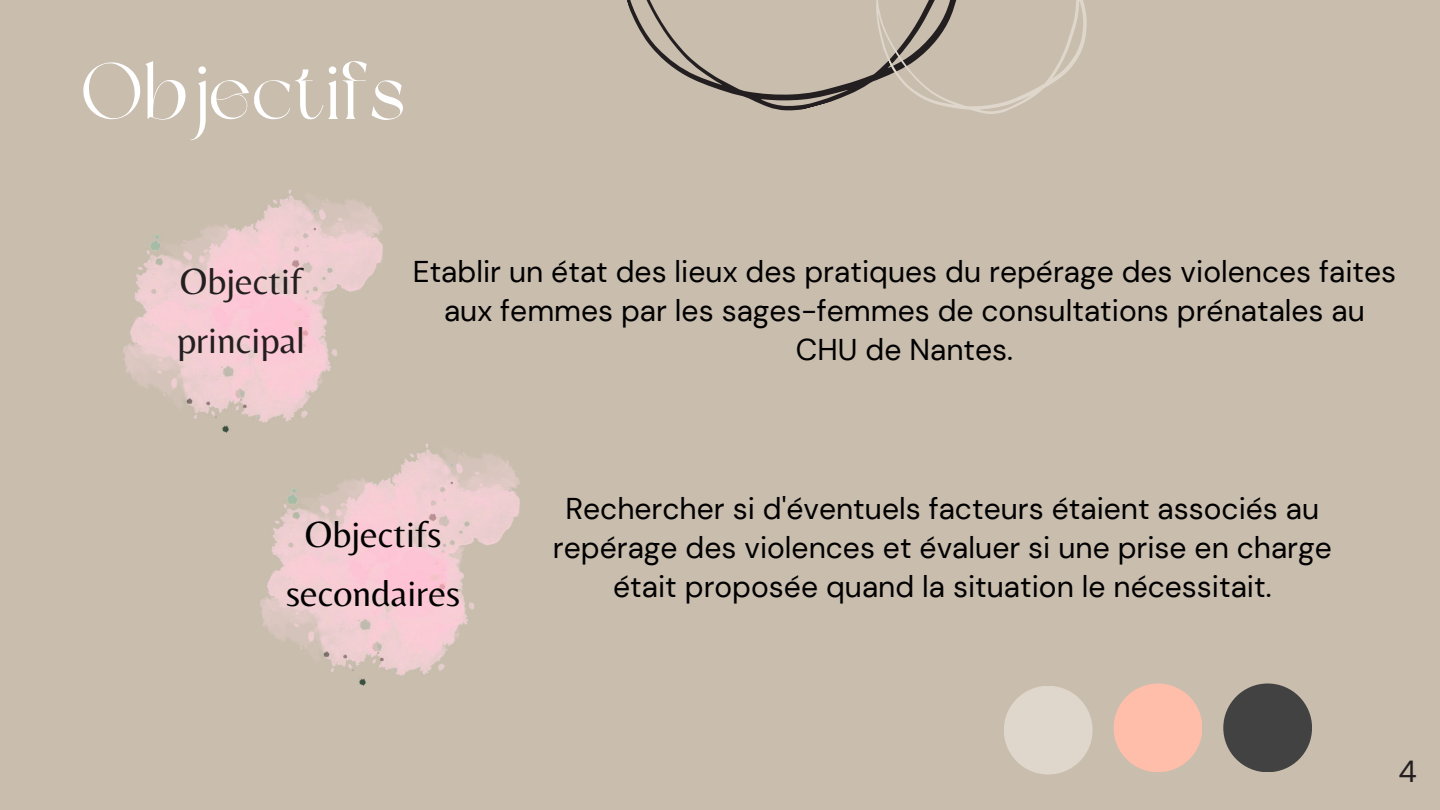
<style>
.page{position:relative;width:1440px;height:810px;background:#c9bdae}
.page>*{position:absolute;margin:0;border:0;box-sizing:border-box;transform-origin:0 0}
.t1{font:80px "Dream Avenue";letter-spacing:.01em;color:#fff}
.t2{font:38px/59.2px "Belleza";color:#010101;text-align:center}
.t3{font:38px/59.2px "Belleza";color:#231f20}
.t4{font:30.4px "DM Sans";color:#231f20}
.t5{font:30px/39px "DM Sans";color:#000;text-align:center}
</style>
<div class="page">
<svg style="left:627px;top:0;width:209px;height:111px"></svg>
<svg style="left:836px;top:0;width:251px;height:114px"></svg>
<img style="left:123px;top:190px;width:260px;height:242px">
<div style="left:1114px;top:683px;width:88px;height:89px;background:#ffbeaa;border-radius:50%"></div>
<div style="left:1004px;top:686px;width:89px;height:89px;background:#dfd7cb;border-radius:50%"></div>
<div style="left:1223px;top:683px;width:89px;height:89px;background:#424242;border-radius:50%"></div>
<img style="left:260px;top:443px;width:260px;height:243px">
<h1 class="t1" style="left:81px;top:59px;width:326px">Objectifs</h1>
<p class="t3" style="left:177px;top:251px;width:129px">Objectif principal</p>
<p class="t5" style="left:413px;top:252px;width:985px">Etablir un état des lieux des pratiques du repérage des violences faites aux femmes par les sages-femmes de consultations prénatales au<br>CHU de Nantes.</p>
<p class="t2" style="left:286px;top:504px;width:176px">Objectifs secondaires</p>
<p class="t5" style="left:553px;top:490px;width:780px">Rechercher si d'éventuels facteurs étaient associés au repérage des violences et évaluer si une prise en charge était proposée quand la situation le nécessitait.</p>
<p class="t4" style="left:1399px;top:752px;width:20px">4</p>
</div>
